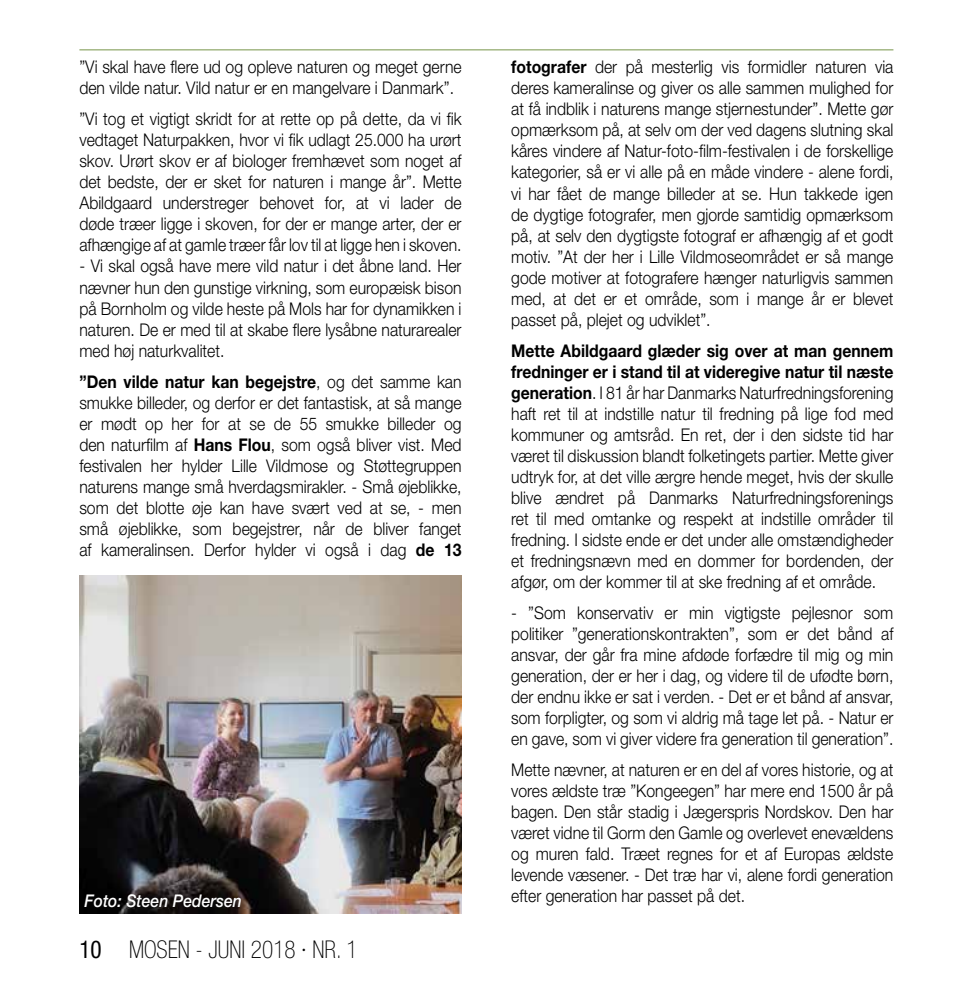
<style>
.page{position:relative;width:953px;height:993px;background:#fff}
.page>*{position:absolute;margin:0;border:0;box-sizing:border-box;transform-origin:0 0}
.t1{font:100 condensed 24.5px "Helvetica Neue";color:#000;scale:.95 1}
.t2{font:300 17.5px/21px "Helvetica Neue";color:#000;text-align:justify;scale:.9 1}
.t3{font:italic 500 17.5px "Helvetica Neue";color:#fff;scale:.9 1}
.s1{font-weight:700}
.s2{font-weight:400}
</style>
<div class="page">
<hr style="left:79px;top:50px;width:814px;height:1px;background:#779549">
<img style="left:79px;top:575px;width:382px;height:338px">
<p class="t2" style="left:79px;top:56px;width:426px">”Vi skal have flere ud og opleve naturen og meget gerne den vilde natur. Vild natur er en mangelvare i Danmark”.</p>
<p class="t2" style="left:79px;top:108px;width:426px">”Vi tog et vigtigt skridt for at rette op på dette, da vi fik vedtaget Naturpakken, hvor vi fik udlagt 25.000 ha urørt skov. Urørt skov er af biologer fremhævet som noget af det bedste, der er sket for naturen i mange år”. Mette Abildgaard understreger behovet for, at vi lader de døde træer ligge i skoven, for der er mange arter, der er afhængige af at gamle træer får lov til at ligge hen i skoven.</p>
<p class="t2" style="left:79px;top:255px;width:426px">- Vi skal også have mere vild natur i det åbne land. Her nævner hun den gunstige virkning, som europæisk bison på Bornholm og vilde heste på Mols har for dynamikken i naturen. De er med til at skabe flere lysåbne naturarealer med høj naturkvalitet.</p>
<p class="t2" style="left:79px;top:370px;width:426px"><span class="s1">”Den vilde natur kan begejstre</span>, og det samme kan smukke billeder, og derfor er det fantastisk, at så mange er mødt op her for at se de 55 smukke billeder og den naturfilm af <span class="s1">Hans Flou</span>, som også bliver vist. Med festivalen her hylder Lille Vildmose og Støttegruppen naturens mange små hverdagsmirakler. - Små øjeblikke, som det blotte øje kan have svært ved at se, - men små øjeblikke, som begejstrer, når de bliver fanget af kameralinsen. Derfor hylder vi også i dag <span class="s1">de 13</span></p>
<p class="t3" style="left:84px;top:890px;width:177px">Foto: Steen Pedersen</p>
<h1 class="t1" style="left:79px;top:935px;width:294px"><span class="s2">10</span> MOSEN - JUNI 2018 · NR. 1</h1>
<p class="t2" style="left:511px;top:56px;width:426px"><span class="s1">fotografer</span> der på mesterlig vis formidler naturen via deres kameralinse og giver os alle sammen mulighed for at få indblik i naturens mange stjernestunder”. Mette gør opmærksom på, at selv om der ved dagens slutning skal kåres vindere af Natur-foto-film-festivalen i de forskellige kategorier, så er vi alle på en måde vindere - alene fordi, vi har fået de mange billeder at se. Hun takkede igen de dygtige fotografer, men gjorde samtidig opmærksom på, at selv den dygtigste fotograf er afhængig af et godt motiv. ”At der her i Lille Vildmoseområdet er så mange gode motiver at fotografere hænger naturligvis sammen med, at det er et område, som i mange år er blevet passet på, plejet og udviklet”.</p>
<p class="t2" style="left:511px;top:339px;width:426px"><span class="s1">Mette Abildgaard glæder sig over at man gennem fredninger er i stand til at videregive natur til næste generation</span>. I 81 år har Danmarks Naturfredningsforening haft ret til at indstille natur til fredning på lige fod med kommuner og amtsråd. En ret, der i den sidste tid har været til diskussion blandt folketingets partier. Mette giver udtryk for, at det ville ærgre hende meget, hvis der skulle blive ændret på Danmarks Naturfredningsforenings ret til med omtanke og respekt at indstille områder til fredning. I sidste ende er det under alle omstændigheder et fredningsnævn med en dommer for bordenden, der afgør, om der kommer til at ske fredning af et område.</p>
<p class="t2" style="left:511px;top:601px;width:426px">- ”Som konservativ er min vigtigste pejlesnor som politiker ”generationskontrakten”, som er det bånd af ansvar, der går fra mine afdøde forfædre til mig og min generation, der er her i dag, og videre til de ufødte børn, der endnu ikke er sat i verden. - Det er et bånd af ansvar, som forpligter, og som vi aldrig må tage let på. - Natur er en gave, som vi giver videre fra generation til generation”.</p>
<p class="t2" style="left:511px;top:758px;width:426px">Mette nævner, at naturen er en del af vores historie, og at vores ældste træ ”Kongeegen” har mere end 1500 år på bagen. Den står stadig i Jægerspris Nordskov. Den har været vidne til Gorm den Gamle og overlevet enevældens og muren fald. Træet regnes for et af Europas ældste levende væsener. - Det træ har vi, alene fordi generation efter generation har passet på det.</p>
</div>
